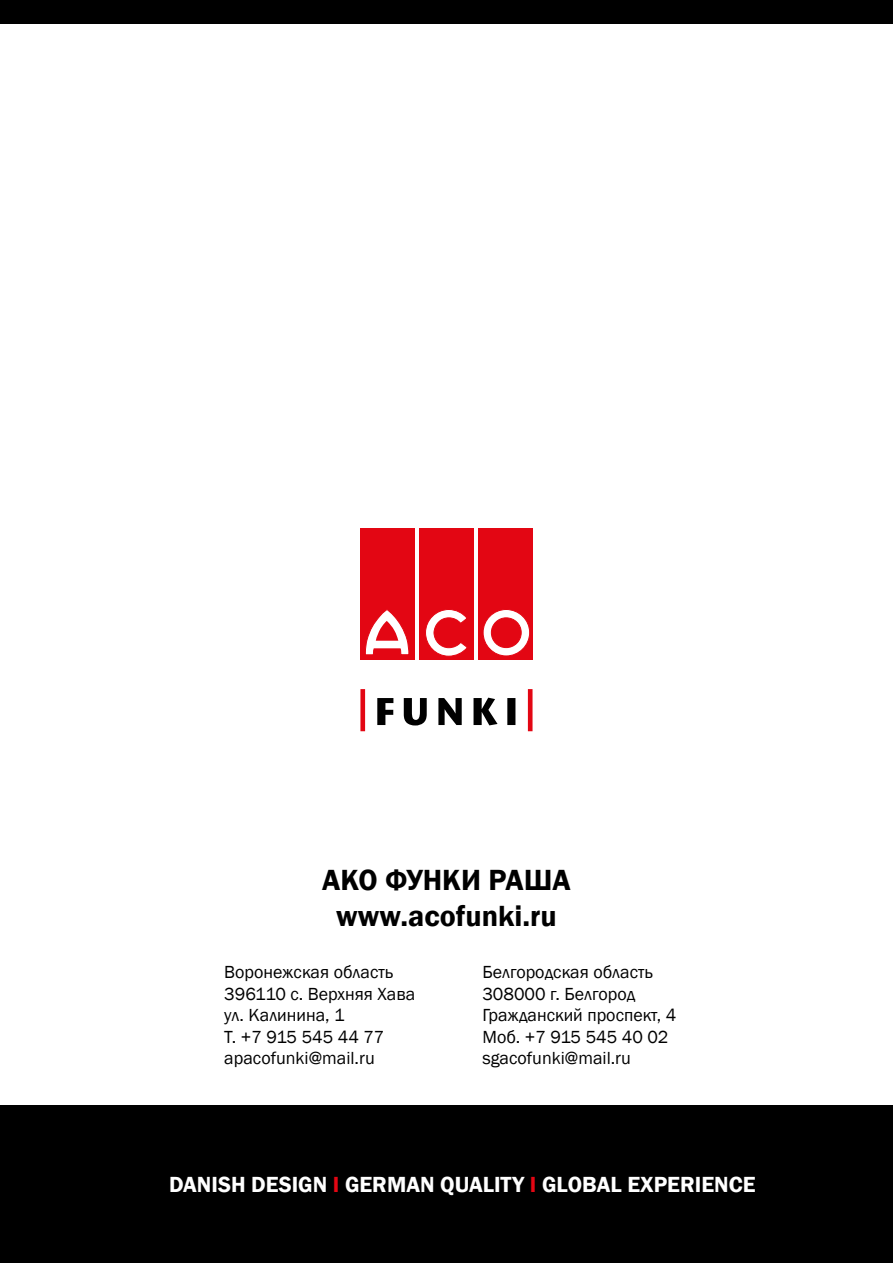
<style>
.page{position:relative;width:893px;height:1263px;background:#fff}
.page>*{position:absolute;margin:0;border:0;box-sizing:border-box;transform-origin:0 0}
.t1{font:600 30px/36px "Franklin Gothic";color:#000;text-align:center}
.t2{font:600 22.5px "Franklin Gothic";color:#fff}
.t3{font:18px/21.6px "Franklin Gothic";color:#000}
.s1{color:#e30613}
</style>
<div class="page">
<div style="left:360px;top:528px;width:54px;height:132px;background:#e30613"></div>
<svg style="left:365px;top:610px;width:44px;height:45px"></svg>
<div style="left:419px;top:528px;width:55px;height:132px;background:#e30613"></div>
<svg style="left:425px;top:609px;width:42px;height:47px"></svg>
<div style="left:479px;top:528px;width:54px;height:132px;background:#e30613"></div>
<svg style="left:483px;top:609px;width:47px;height:47px"></svg>
<div style="left:483px;top:609px;width:47px;height:47px;border:1px solid #e30613;border-radius:50%"></div>
<div style="left:491px;top:618px;width:30px;height:30px;background:#e30613;border-radius:50%"></div>
<div style="left:491px;top:618px;width:30px;height:30px;border:1px solid #e30613;border-radius:50%"></div>
<svg style="left:377px;top:698px;width:138px;height:27px"></svg>
<hr style="left:528px;top:689px;width:4px;height:42px;background:#e30613">
<div style="left:360px;top:689px;width:5px;height:42px;background:#e30613"></div>
<div style="left:0;top:1106px;width:893px;height:157px;background:#000"></div>
<div style="left:0;top:0;width:893px;height:24px;background:#000"></div>
<h1 class="t1" style="left:322px;top:862px;width:250px">АКО ФУНКИ РАША www.acofunki.ru</h1>
<p class="t3" style="left:224px;top:961px;width:192px">Воронежская область<br>396110 с. Верхняя Хава ул. Калинина, 1<br>T. +7 915 545 44 77 apacofunki@mail.ru</p>
<p class="t3" style="left:482px;top:961px;width:196px">Белгородская область<br>308000 г. Белгород<br>Гражданский проспект, 4<br>Моб. +7 915 545 40 02 sgacofunki@mail.ru</p>
<p class="t2" style="left:169px;top:1171px;width:588px">DANISH DESIGN <span class="s1">I</span> GERMAN QUALITY <span class="s1">I</span> GLOBAL EXPERIENCE</p>
</div>
